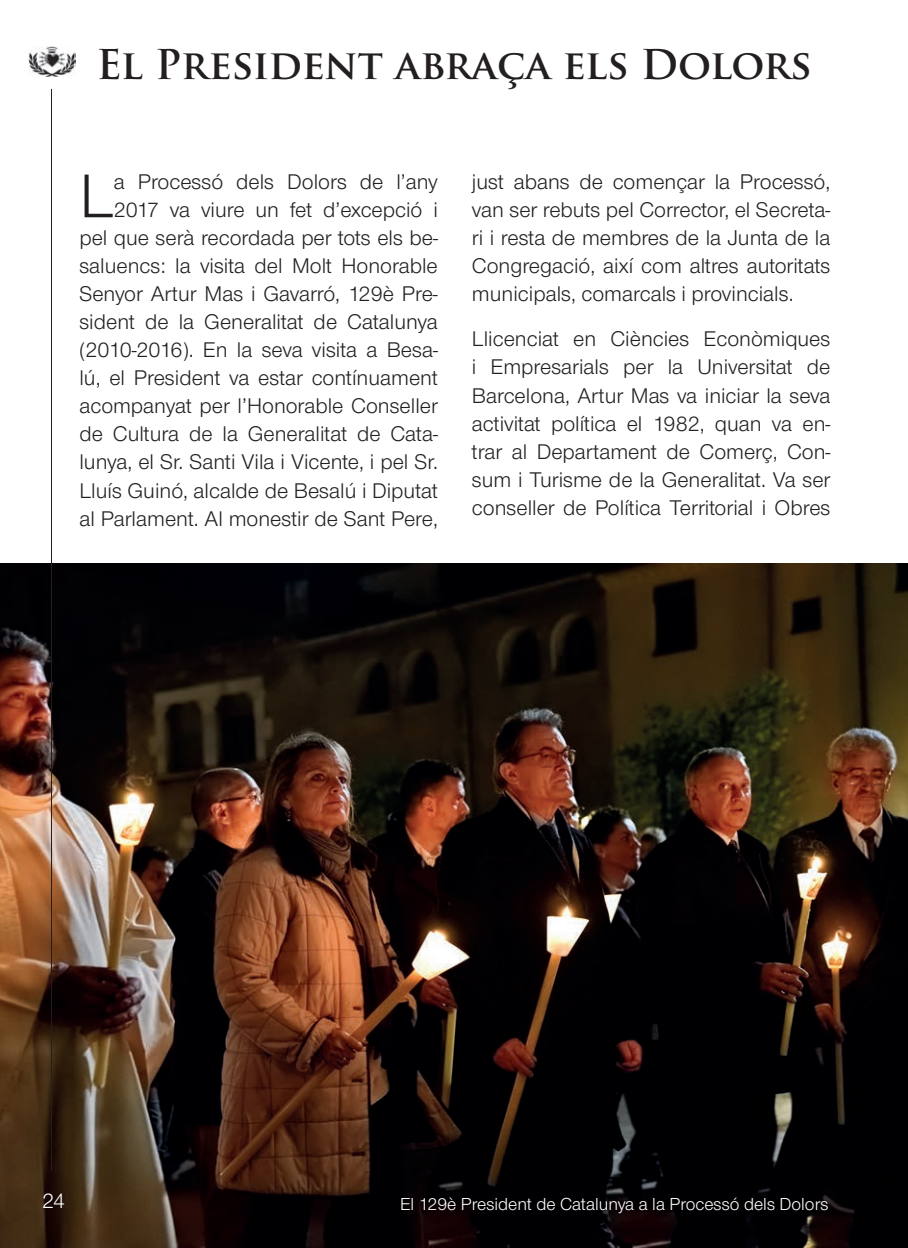
<style>
.page{position:relative;width:908px;height:1248px;background:#fff}
.page>*{position:absolute;margin:0;border:0;box-sizing:border-box;transform-origin:0 0}
.t1{font:64px "Nimbus Sans Novus T";color:#231f20}
.t2{font:700 40px "Trajan Pro";color:#231f20}
.t3{font:22px/28px "Nimbus Sans Novus T";color:#231f20;text-align:justify}
.t4{font:22px "Nimbus Sans Novus T";color:#fff}
.t5{font:18px "Nimbus Sans Novus T";color:#fff}
</style>
<div class="page">
<img style="left:29px;top:46px;width:47px;height:31px">
<img style="left:0;top:563px;width:907px;height:684px">
<hr style="left:51px;top:89px;width:1px;height:1081px;background:#231f20">
<h2 class="t2" style="left:96px;top:39px;width:716px">El President abraça els Dolors</h2>
<p class="t3" style="left:79px;top:167px;width:360px;text-align:right">a Processó dels Dolors de l’any 2017 va viure un fet d’excepció i<br>pel que serà recordada per tots els be&shy;saluencs: la visita del Molt Honorable Senyor Artur Mas i Gavarró, 129è Pre&shy;sident de la Generalitat de Catalunya (2010-2016). En la seva visita a Besa&shy;lú, el President va estar contínuament acompanyat per l’Honorable Conseller de Cultura de la Generalitat de Cata&shy;lunya, el Sr. Santi Vila i Vicente, i pel Sr.<br>Lluís Guinó, alcalde de Besalú i Diputat al Parlament. Al monestir de Sant Pere,</p>
<p class="t3" style="left:471px;top:168px;width:360px">just abans de començar la Processó, van ser rebuts pel Corrector, el Secreta&shy;ri i resta de membres de la Junta de la Congregació, així com altres autoritats municipals, comarcals i provincials.</p>
<h1 class="t1" style="left:79px;top:159px;width:36px">L</h1>
<p class="t3" style="left:471px;top:325px;width:360px">Llicenciat en Ciències Econòmiques i Empresarials per la Universitat de Barcelona, Artur Mas va iniciar la seva activitat política el 1982, quan va en&shy;trar al Departament de Comerç, Con&shy;sum i Turisme de la Generalitat. Va ser conseller de Política Territorial i Obres</p>
<p class="t4" style="left:42px;top:1188px;width:24px">24</p>
<p class="t5" style="left:400px;top:1193px;width:430px">El 129è President de Catalunya a la Processó dels Dolors</p>
</div>
